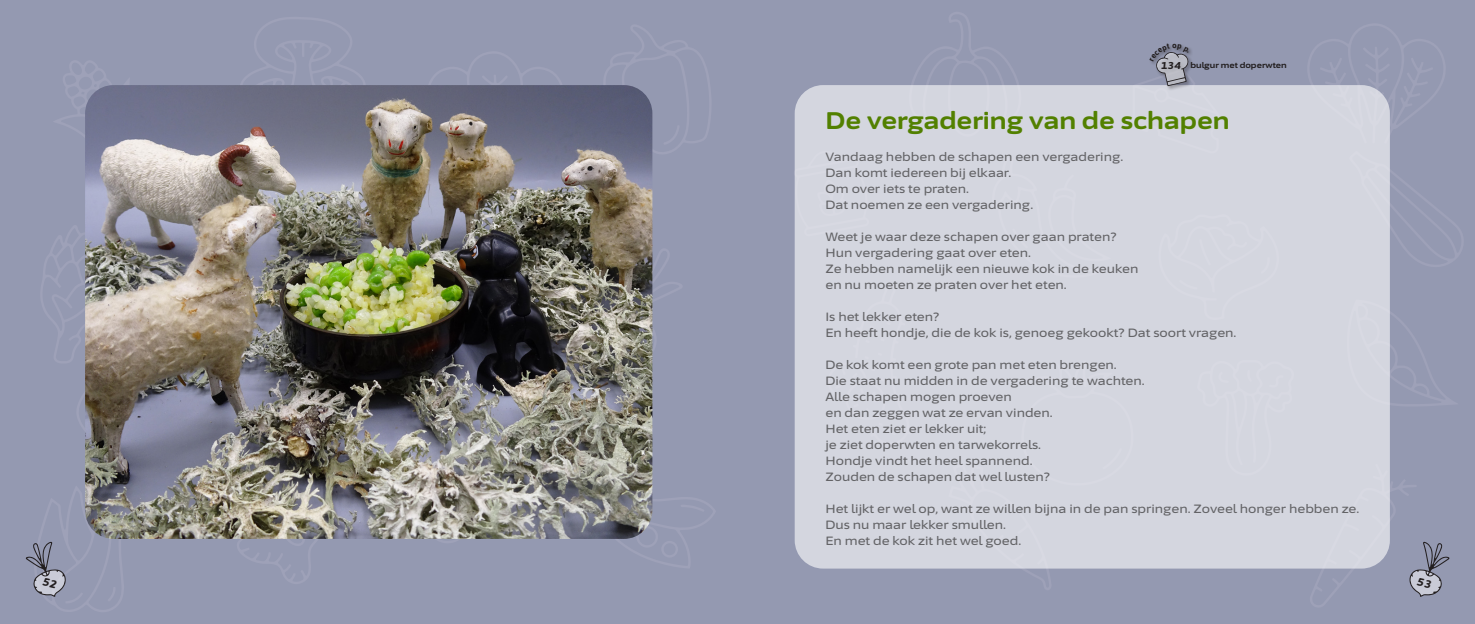
<style>
.page{position:relative;width:1475px;height:624px;background:#fff}
.page>*{position:absolute;margin:0;border:0;box-sizing:border-box;transform-origin:0 0}
.t1{font:700 24px "Asap Expanded";color:#528000}
.t2{font:500 12px/16px "Asap Expanded";color:#636366}
.t3{font:700 8px "Asap Expanded";color:#231f20}
.s1{font-weight:800;font-style:italic;font-size:10px}
</style>
<div class="page">
<div style="left:737px;top:0;width:737px;height:624px;background:#9499b1"></div>
<div style="left:0;top:0;width:737px;height:624px;background:#9499b1"></div>
<svg style="left:652px;top:240px;width:1px;height:127px"></svg>
<svg style="left:1389px;top:299px;width:1px;height:108px"></svg>
<svg style="left:1389px;top:151px;width:1px;height:117px"></svg>
<svg style="left:948px;top:568px;width:185px;height:1px"></svg>
<svg style="left:1366px;top:85px;width:24px;height:59px"></svg>
<img style="left:85px;top:85px;width:567px;height:454px">
<div style="left:794px;top:85px;width:595px;height:483px;background:#d4d6df;border-radius:28px"></div>
<svg style="left:26px;top:485px;width:104px;height:112px"></svg>
<svg style="left:1308px;top:463px;width:141px;height:134px"></svg>
<svg style="left:1151px;top:45px;width:41px;height:45px"></svg>
<p class="t3" style="left:1160px;top:60px;width:127px"><span class="s1">134</span> bulgur met doperwten</p>
<h1 class="t1" style="left:825px;top:103px;width:405px">De vergadering van de schapen</h1>
<p class="t2" style="left:825px;top:148px;width:299px">Vandaag hebben de schapen een vergadering.<br>Dan komt iedereen bij elkaar.<br>Om over iets te praten.<br>Dat noemen ze een vergadering.</p>
<p class="t2" style="left:825px;top:228px;width:314px">Weet je waar deze schapen over gaan praten?<br>Hun vergadering gaat over eten.<br>Ze hebben namelijk een nieuwe kok in de keuken en nu moeten ze praten over het eten.</p>
<p class="t2" style="left:825px;top:308px;width:412px">Is het lekker eten?<br>En heeft hondje, die de kok is, genoeg gekookt? Dat soort vragen.</p>
<p class="t2" style="left:825px;top:356px;width:321px">De kok komt een grote pan met eten brengen.<br>Die staat nu midden in de vergadering te wachten.<br>Alle schapen mogen proeven<br>en dan zeggen wat ze ervan vinden.<br>Het eten ziet er lekker uit;<br>je ziet doperwten en tarwekorrels.<br>Hondje vindt het heel spannend.<br>Zouden de schapen dat wel lusten?</p>
<p class="t2" style="left:825px;top:500px;width:535px">Het lijkt er wel op, want ze willen bijna in de pan springen. Zoveel honger hebben ze.<br>Dus nu maar lekker smullen.<br>En met de kok zit het wel goed.</p>
</div>
